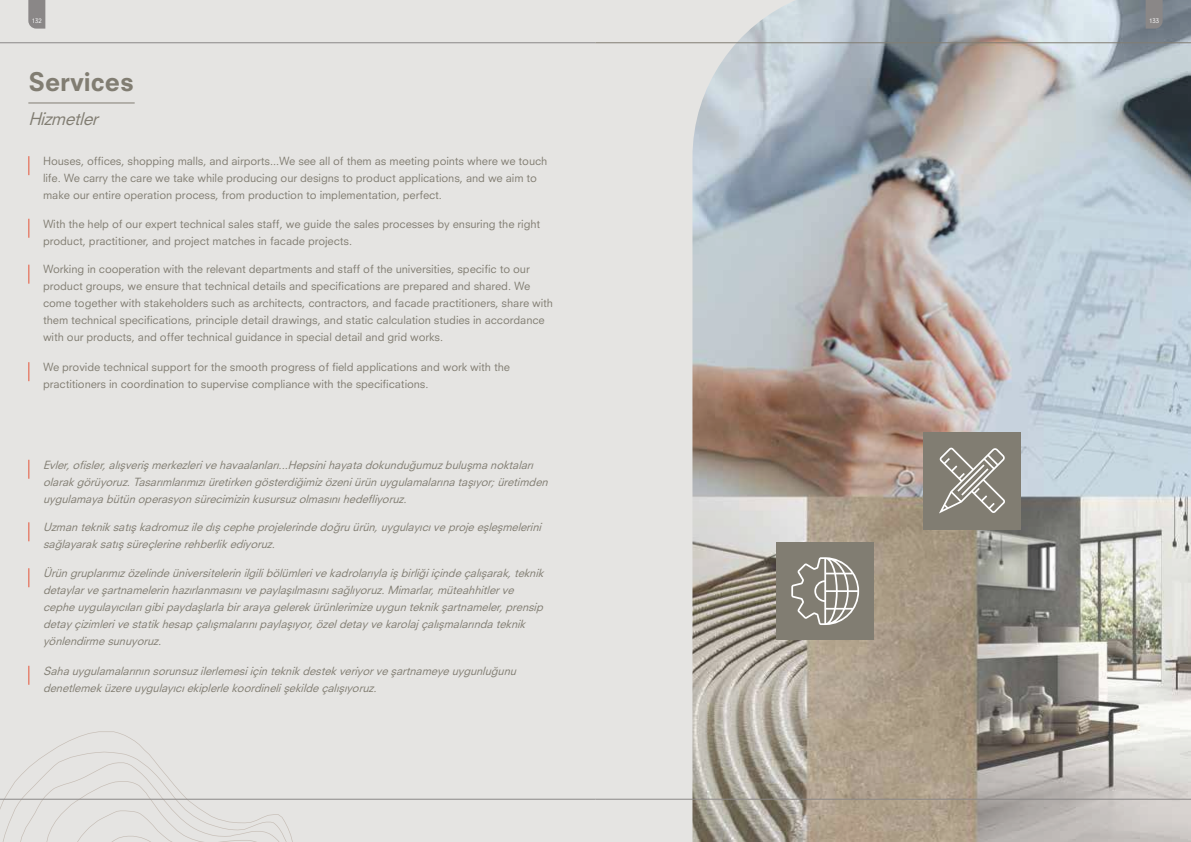
<style>
.page{position:relative;width:1191px;height:842px;background:#fff}
.page>*{position:absolute;margin:0;border:0;box-sizing:border-box;transform-origin:0 0}
.t1{font:800 25px "Neuzeit SLT Std";color:#817d72}
.t2{font:italic 17px "Neuzeit SLT Std";color:#817d72}
.t3{font:11px/17px "Neuzeit STR";color:#817d72}
.t4{font:italic 11px/17px "Neuzeit STR";color:#817d72}
.t5{font:6px "Neuzeit SLT Std";color:#fff}
</style>
<div class="page">
<div style="left:0;top:0;width:595px;height:842px;background:#e5e4e2"></div>
<div style="left:595px;top:0;width:596px;height:842px;background:#e5e4e2"></div>
<img style="left:692px;top:0;width:499px;height:842px">
<svg style="left:28px;top:156px;width:1px;height:19px"></svg>
<svg style="left:28px;top:460px;width:1px;height:19px"></svg>
<svg style="left:28px;top:362px;width:1px;height:19px"></svg>
<svg style="left:28px;top:666px;width:1px;height:19px"></svg>
<svg style="left:28px;top:219px;width:1px;height:19px"></svg>
<svg style="left:28px;top:522px;width:1px;height:19px"></svg>
<svg style="left:28px;top:265px;width:1px;height:19px"></svg>
<svg style="left:28px;top:568px;width:1px;height:19px"></svg>
<div style="left:923px;top:432px;width:98px;height:97px;background:#817d72"></div>
<svg style="left:939px;top:448px;width:66px;height:65px"></svg>
<div style="left:776px;top:542px;width:98px;height:98px;background:#817d72"></div>
<svg style="left:791px;top:557px;width:68px;height:68px"></svg>
<hr style="left:28px;top:102px;width:107px;height:1px;background:#817d72">
<svg style="left:0;top:731px;width:293px;height:111px"></svg>
<hr style="left:0;top:799px;width:595px;height:1px;background:#8a8787">
<hr style="left:0;top:43px;width:595px;height:1px;background:#8a8787">
<svg style="left:28px;top:0;width:17px;height:29px"></svg>
<hr style="left:595px;top:799px;width:596px;height:1px;background:#8a8787">
<hr style="left:595px;top:43px;width:596px;height:1px;background:#817d72">
<svg style="left:1145px;top:0;width:17px;height:29px"></svg>
<p class="t5" style="left:32px;top:17px;width:12px">132</p>
<p class="t5" style="left:1149px;top:17px;width:12px">133</p>
<h1 class="t1" style="left:28px;top:66px;width:107px">Services</h1>
<h2 class="t2" style="left:28px;top:108px;width:76px">Hizmetler</h2>
<p class="t3" style="left:43px;top:152px;width:506px">Houses, offices, shopping malls, and airports...We see all of them as meeting points where we touch life. We carry the care we take while producing our designs to product applications, and we aim to make our entire operation process, from production to implementation, perfect.</p>
<p class="t3" style="left:43px;top:215px;width:499px">With the help of our expert technical sales staff, we guide the sales processes by ensuring the right product, practitioner, and project matches in facade projects.</p>
<p class="t3" style="left:43px;top:261px;width:511px">Working in cooperation with the relevant departments and staff of the universities, specific to our product groups, we ensure that technical details and specifications are prepared and shared. We come together with stakeholders such as architects, contractors, and facade practitioners, share with them technical specifications, principle detail drawings, and static calculation studies in accordance with our products, and offer technical guidance in special detail and grid works.</p>
<p class="t3" style="left:43px;top:358px;width:469px">We provide technical support for the smooth progress of field applications and work with the practitioners in coordination to supervise compliance with the specifications.</p>
<p class="t4" style="left:43px;top:456px;width:509px">Evler,ofisler,alışverişmerkezlerivehavaalanları...Hepsinihayatadokunduğumuzbuluşmanoktaları olarakgörüyoruz.Tasarımlarımızıüretirkengösterdiğimizözeniürünuygulamalarınataşıyor;üretimden uygulamayabütünoperasyonsürecimizinkusursuzolmasınıhedefliyoruz.</p>
<p class="t4" style="left:43px;top:518px;width:503px">Uzmantekniksatışkadromuziledışcepheprojelerindedoğruürün,uygulayıcıveprojeeşleşmelerini sağlayaraksatışsüreçlerinerehberlikediyoruz.</p>
<p class="t4" style="left:43px;top:564px;width:505px">Ürüngruplarımızözelindeüniversitelerinilgilibölümlerivekadrolarıylaişbirliğiiçindeçalışarak,teknik detaylarveşartnamelerinhazırlanmasınıvepaylaşılmasınısağlıyoruz.Mimarlar,müteahhitlerve cepheuygulayıcılarıgibipaydaşlarlabirarayagelerekürünlerimizeuygunteknikşartnameler,prensip detayçizimlerivestatikhesap çalışmalarınıpaylaşıyor,özeldetayvekarolaj çalışmalarındateknik yönlendirmesunuyoruz.</p>
<p class="t4" style="left:43px;top:662px;width:478px">Sahauygulamalarınınsorunsuzilerlemesiiçinteknikdestekveriyorveşartnameyeuygunluğunu denetlemeküzereuygulayıcıekiplerlekoordinelişekildeçalışıyoruz.</p>
</div>
